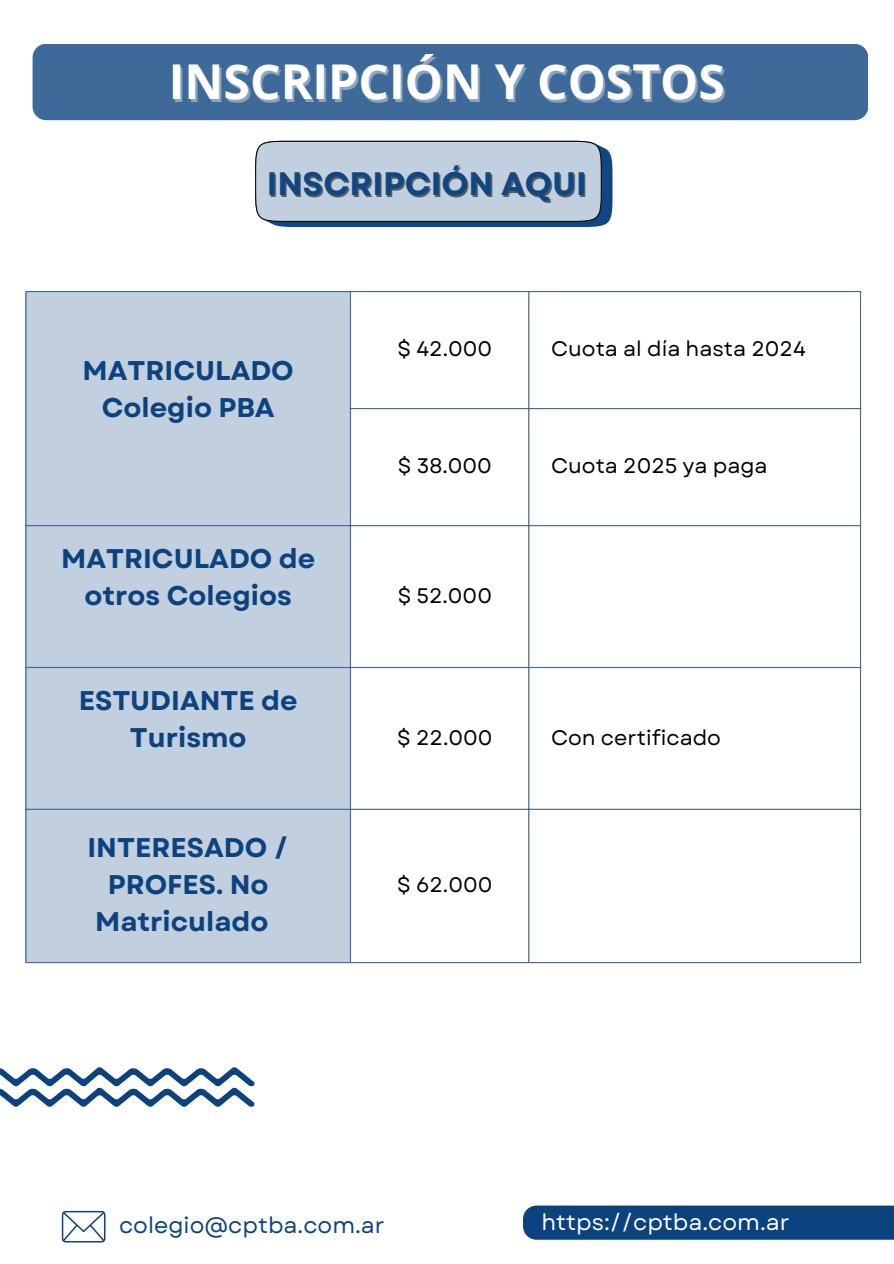
<style>
.page{position:relative;width:894px;height:1264px;background:#fff}
.page>*{position:absolute;margin:0;border:0;box-sizing:border-box;transform-origin:0 0}
.t1{font:700 48px "Open Sans";color:#fff}
.t2{font:700 32.4px "Garet";color:#104782}
.t3{font:700 27px/37.2px "Garet";color:#0c437f;text-align:center}
.t4{font:22.5px "Garet";color:#0c437f}
.t5{font:22.5px "Garet";color:#fff}
.t6{font:21px "Garet";color:#000}
</style>
<div class="page">
<svg style="left:62px;top:1210px;width:43px;height:32px"></svg>
<div style="left:523px;top:1205px;width:370px;height:34px;background:#0c437f"></div>
<div style="left:33px;top:44px;width:835px;height:76px;background:#3e6a99;border-radius:13px"></div>
<svg style="left:26px;top:292px;width:324px;height:670px;background:#b5c5d7"></svg>
<hr style="left:25px;top:292px;width:1px;height:670px;background:#3e6a99">
<hr style="left:350px;top:292px;width:1px;height:670px;background:#3e6a99">
<hr style="left:528px;top:292px;width:1px;height:670px;background:#3e6a99">
<hr style="left:859px;top:292px;width:1px;height:670px;background:#3e6a99">
<hr style="left:25px;top:291px;width:835px;height:1px;background:#3e6a99">
<hr style="left:350px;top:408px;width:510px;height:1px;background:#3e6a99">
<hr style="left:25px;top:525px;width:835px;height:1px;background:#3e6a99">
<hr style="left:25px;top:667px;width:835px;height:1px;background:#3e6a99">
<hr style="left:25px;top:808px;width:835px;height:1px;background:#3e6a99">
<hr style="left:25px;top:962px;width:835px;height:1px;background:#3e6a99">
<svg style="left:0;top:1067px;width:255px;height:40px"></svg>
<svg style="left:255px;top:141px;width:357px;height:86px;background:#3f6894"></svg>
<div style="left:255px;top:141px;width:346px;height:80px;background:#c1cfde;border-radius:29px"></div>
<div style="left:255px;top:141px;width:346px;height:81px;border:1px solid #000;border-radius:29px"></div>
<h1 class="t1" style="left:169px;top:48px;width:557px">INSCRIPCIÓN Y COSTOS</h1>
<p class="t2" style="left:267px;top:160px;width:321px">INSCRIPCIÓN AQUI</p>
<p class="t3" style="left:83px;top:352px;width:213px">MATRICULADO<br>Colegio PBA</p>
<p class="t3" style="left:61px;top:540px;width:255px">MATRICULADO de otros Colegios</p>
<p class="t3" style="left:79px;top:681px;width:220px">ESTUDIANTE de<br>Turismo</p>
<p class="t3" style="left:87px;top:829px;width:203px">INTERESADO /<br>PROFES. No<br>Matriculado</p>
<p class="t6" style="left:397px;top:334px;width:96px">$ 42.000</p>
<p class="t6" style="left:551px;top:334px;width:256px">Cuota al día hasta 2024</p>
<p class="t6" style="left:398px;top:451px;width:95px">$ 38.000</p>
<p class="t6" style="left:551px;top:451px;width:218px">Cuota 2025 ya paga</p>
<p class="t6" style="left:397px;top:580px;width:96px">$ 52.000</p>
<p class="t6" style="left:397px;top:722px;width:97px">$ 22.000</p>
<p class="t6" style="left:551px;top:722px;width:171px">Con certificado</p>
<p class="t6" style="left:397px;top:869px;width:97px">$ 62.000</p>
<p class="t4" style="left:119px;top:1209px;width:267px">colegio@cptba.com.ar</p>
<p class="t5" style="left:541px;top:1205px;width:250px">https://cptba.com.ar</p>
</div>
